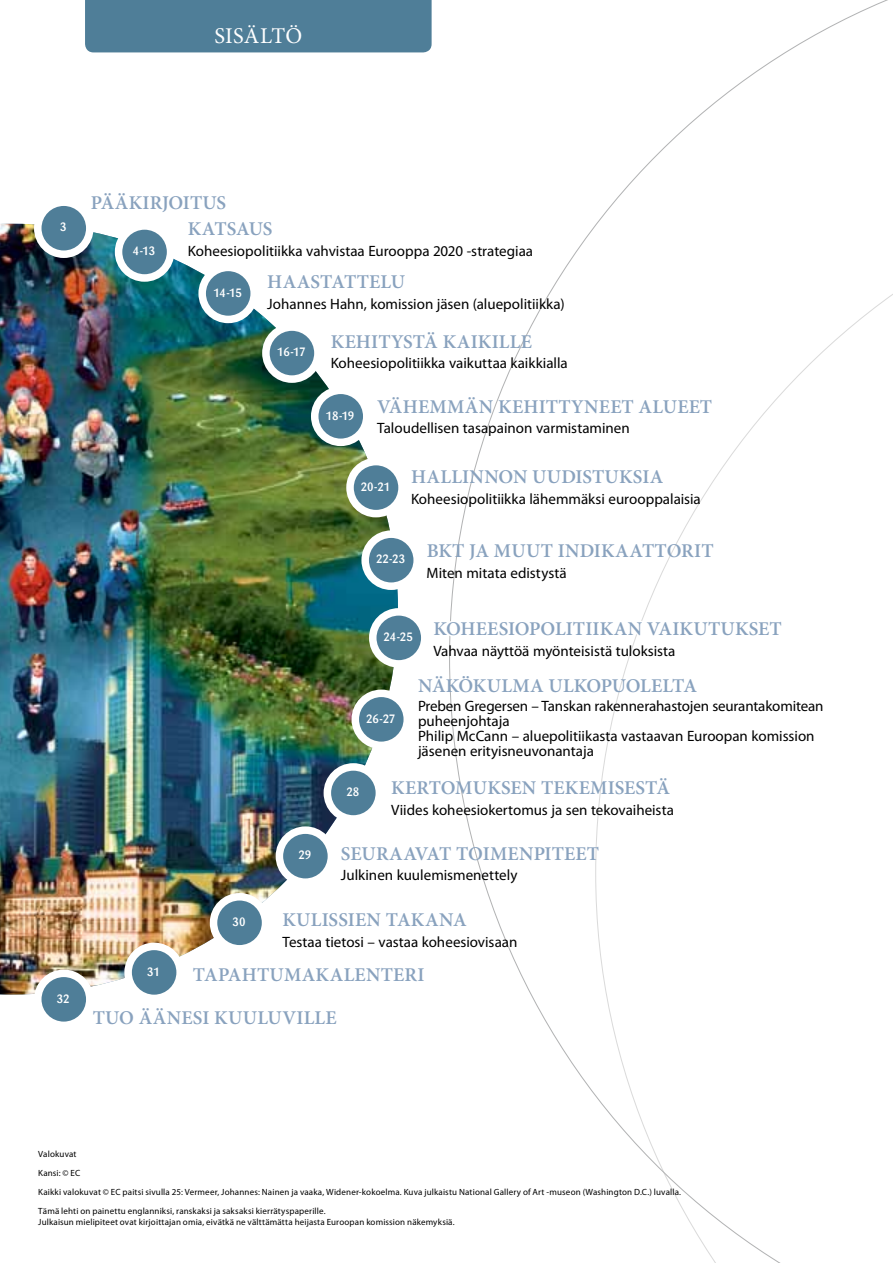
<style>
.page{position:relative;width:893px;height:1263px;background:#fff}
.page>*{position:absolute;margin:0;border:0;box-sizing:border-box;transform-origin:0 0}
.t1{font:22.5px "Minion Pro";letter-spacing:.01em;color:#fff}
.t2{font:600 19.5px/42.3px "Minion Pro";letter-spacing:.005em;color:#89a2be}
.t3{font:600 19.5px "Minion Pro";letter-spacing:-.015em;color:#89a2be}
.t4{font:15px/15px "Myriad Pro";color:#000}
.t5{font:500 12px "Barmeno";letter-spacing:-.015em;color:#fff}
.t6{font:9px/19px "Myriad Pro";letter-spacing:.015em;color:#000}
</style>
<div class="page">
<img style="left:0;top:224px;width:398px;height:770px">
<svg style="left:449px;top:0;width:444px;height:1263px"></svg>
<div style="left:85px;top:0;width:347px;height:52px;background:#4f7e98"></div>
<div style="left:279px;top:830px;width:52px;height:52px;background:#4f7e98;border-radius:50%"></div>
<div style="left:276px;top:826px;width:59px;height:60px;border:8px solid #fff;border-radius:50%"></div>
<div style="left:214px;top:897px;width:52px;height:52px;background:#4f7e98;border-radius:50%"></div>
<div style="left:210px;top:893px;width:59px;height:59px;border:8px solid #fff;border-radius:50%"></div>
<div style="left:128px;top:946px;width:52px;height:52px;background:#4f7e98;border-radius:50%"></div>
<div style="left:124px;top:943px;width:60px;height:59px;border:8px solid #fff;border-radius:50%"></div>
<div style="left:38px;top:973px;width:52px;height:52px;background:#4f7e98;border-radius:50%"></div>
<div style="left:34px;top:969px;width:60px;height:60px;border:8px solid #fff;border-radius:50%"></div>
<div style="left:266px;top:327px;width:52px;height:52px;background:#4f7e98;border-radius:50%"></div>
<div style="left:262px;top:323px;width:60px;height:60px;border:8px solid #fff;border-radius:50%"></div>
<div style="left:202px;top:267px;width:52px;height:52px;background:#4f7e98;border-radius:50%"></div>
<div style="left:198px;top:264px;width:60px;height:59px;border:8px solid #fff;border-radius:50%"></div>
<div style="left:119px;top:226px;width:52px;height:52px;background:#4f7e98;border-radius:50%"></div>
<div style="left:115px;top:222px;width:59px;height:60px;border:8px solid #fff;border-radius:50%"></div>
<div style="left:38px;top:202px;width:52px;height:52px;background:#4f7e98;border-radius:50%"></div>
<div style="left:34px;top:198px;width:60px;height:60px;border:8px solid #fff;border-radius:50%"></div>
<div style="left:365px;top:534px;width:52px;height:52px;background:#4f7e98;border-radius:50%"></div>
<div style="left:361px;top:530px;width:60px;height:60px;border:8px solid #fff;border-radius:50%"></div>
<div style="left:350px;top:462px;width:52px;height:52px;background:#4f7e98;border-radius:50%"></div>
<div style="left:346px;top:458px;width:60px;height:59px;border:8px solid #fff;border-radius:50%"></div>
<div style="left:373px;top:612px;width:52px;height:52px;background:#4f7e98;border-radius:50%"></div>
<div style="left:369px;top:608px;width:60px;height:60px;border:8px solid #fff;border-radius:50%"></div>
<div style="left:355px;top:693px;width:52px;height:52px;background:#4f7e98;border-radius:50%"></div>
<div style="left:351px;top:689px;width:60px;height:60px;border:8px solid #fff;border-radius:50%"></div>
<div style="left:327px;top:767px;width:52px;height:52px;background:#4f7e98;border-radius:50%"></div>
<div style="left:324px;top:763px;width:59px;height:60px;border:8px solid #fff;border-radius:50%"></div>
<div style="left:315px;top:390px;width:52px;height:52px;background:#4f7e98;border-radius:50%"></div>
<div style="left:311px;top:387px;width:59px;height:59px;border:8px solid #fff;border-radius:50%"></div>
<svg style="left:449px;top:607px;width:335px;height:41px"></svg>
<h1 class="t1" style="left:214px;top:20px;width:89px">Sisältö</h1>
<p class="t5" style="left:60px;top:220px;width:8px">3</p>
<p class="t5" style="left:57px;top:991px;width:14px">32</p>
<h2 class="t2" style="left:91px;top:181px;width:137px">PÄÄKIRJOITUS</h2>
<p class="t5" style="left:133px;top:244px;width:24px">4-13</p>
<h2 class="t3" style="left:188px;top:216px;width:86px">KATSAUS</h2>
<p class="t4" style="left:188px;top:243px;width:347px">Koheesiopolitiikka vahvistaa Eurooppa 2020 -strategiaa</p>
<p class="t5" style="left:214px;top:285px;width:30px">14-15</p>
<h2 class="t2" style="left:267px;top:261px;width:139px">HAASTATTELU</h2>
<p class="t4" style="left:267px;top:296px;width:299px">Johannes Hahn, komission jäsen (aluepolitiikka)</p>
<p class="t5" style="left:277px;top:345px;width:30px">16-17</p>
<h2 class="t2" style="left:331px;top:320px;width:203px">KEHITYSTÄ KAIKILLE</h2>
<p class="t4" style="left:331px;top:356px;width:239px">Koheesiopolitiikka vaikuttaa kaikkialla</p>
<h2 class="t2" style="left:377px;top:385px;width:336px">VÄHEMMÄN KEHITTYNEET ALUEET</h2>
<p class="t4" style="left:377px;top:421px;width:254px">Taloudellisen tasapainon varmistaminen</p>
<p class="t5" style="left:326px;top:408px;width:30px">18-19</p>
<p class="t5" style="left:361px;top:480px;width:31px">20-21</p>
<h2 class="t2" style="left:411px;top:455px;width:254px">HALLINNON UUDISTUKSIA</h2>
<p class="t4" style="left:411px;top:491px;width:291px">Koheesiopolitiikka lähemmäksi eurooppalaisia</p>
<p class="t5" style="left:376px;top:552px;width:31px">22-23</p>
<h2 class="t2" style="left:427px;top:529px;width:289px">BKT JA MUUT INDIKAATTORIT</h2>
<p class="t4" style="left:427px;top:565px;width:142px">Miten mitata edistystä</p>
<h2 class="t2" style="left:433px;top:607px;width:350px">KOHEESIOPOLITIIKAN VAIKUTUKSET</h2>
<p class="t4" style="left:433px;top:643px;width:243px">Vahvaa näyttöä myönteisistä tuloksista</p>
<h2 class="t2" style="left:418px;top:665px;width:281px">NÄKÖKULMA ULKOPUOLELTA</h2>
<p class="t4" style="left:418px;top:699px;width:407px">Preben Gregersen – Tanskan rakennerahastojen seurantakomitean puheenjohtaja<br>Philip McCann – aluepolitiikasta vastaavan Euroopan komission jäsenen erityisneuvonantaja</p>
<p class="t5" style="left:384px;top:630px;width:31px">24-25</p>
<p class="t5" style="left:366px;top:711px;width:31px">26-27</p>
<p class="t5" style="left:346px;top:785px;width:14px">28</p>
<h2 class="t2" style="left:391px;top:766px;width:280px">KERTOMUKSEN TEKEMISESTÄ</h2>
<p class="t4" style="left:391px;top:802px;width:284px">Viides koheesiokertomus ja sen tekovaiheista</p>
<h2 class="t2" style="left:341px;top:832px;width:260px">SEURAAVAT TOIMENPITEET</h2>
<p class="t4" style="left:341px;top:868px;width:178px">Julkinen kuulemismenettely</p>
<h2 class="t2" style="left:282px;top:898px;width:186px">KULISSIEN TAKANA</h2>
<p class="t4" style="left:282px;top:934px;width:236px">Testaa tietosi – vastaa koheesiovisaan</p>
<h2 class="t2" style="left:93px;top:954px;width:333px;text-indent:100px">TAPAHTUMAKALENTERI<br>TUO ÄÄNESI KUULUVILLE</h2>
<p class="t5" style="left:298px;top:848px;width:14px">29</p>
<p class="t5" style="left:233px;top:915px;width:15px">30</p>
<p class="t5" style="left:147px;top:964px;width:14px">31</p>
<p class="t6" style="left:38px;top:1144px;width:644px">Valokuvat<br>Kansi: © EC<br>Kaikki valokuvat © EC paitsi sivulla 25: Vermeer, Johannes: Nainen ja vaaka, Widener-kokoelma. Kuva julkaistu National Gallery of Art -museon (Washington D.C.) luvalla.<br>Tämä lehti on painettu englanniksi, ranskaksi ja saksaksi kierrätyspaperille.</p>
<p class="t6" style="left:38px;top:1212px;width:418px">Julkaisun mielipiteet ovat kirjoittajan omia, eivätkä ne välttämätta heijasta Euroopan komission näkemyksiä.</p>
</div>
